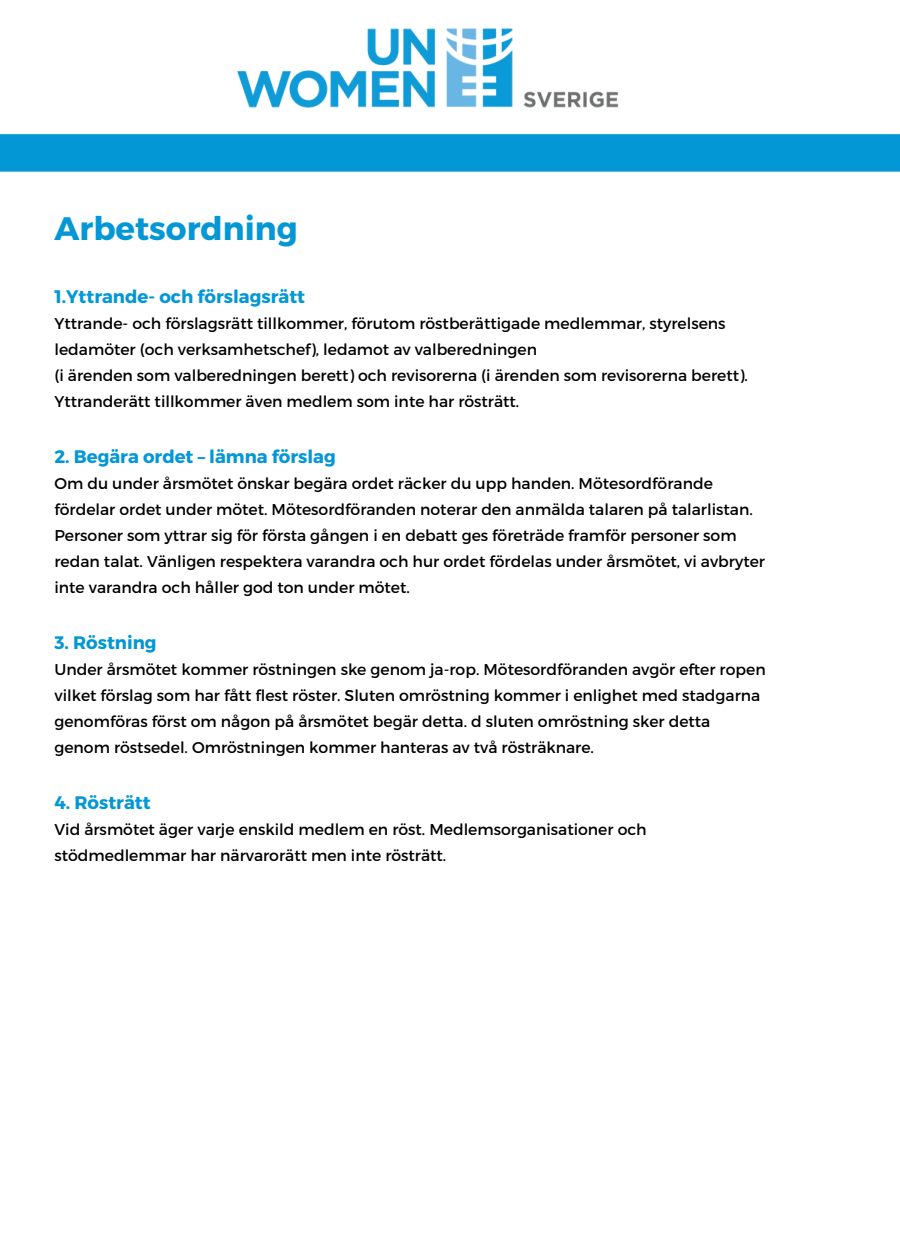
<style>
.page{position:relative;width:900px;height:1260px;background:#fff}
.page>*{position:absolute;margin:0;border:0;box-sizing:border-box;transform-origin:0 0}
.t1{font:700 32.5px "Montserrat";color:#0397d6}
.t2{font:700 18px "Montserrat";color:#0397d6}
.t3{font:15.5px/26px "Montserrat";color:#000}
</style>
<div class="page">
<img style="left:237px;top:28px;width:382px;height:80px">
<div style="left:0;top:134px;width:900px;height:38px;background:#0397d6"></div>
<h1 class="t1" style="left:54px;top:207px;width:245px">Arbetsordning</h1>
<p class="t2" style="left:54px;top:285px;width:252px">1.Yttrande- och förslagsrätt</p>
<p class="t3" style="left:54px;top:309px;width:695px">Yttrande- och förslagsrätt tillkommer, förutom röstberättigade medlemmar, styrelsens ledamöter (och verksamhetschef), ledamot av valberedningen<br>(i ärenden som valberedningen berett) och revisorerna (i ärenden som revisorerna berett).<br>Yttranderätt tillkommer även medlem som inte har rösträtt.</p>
<p class="t2" style="left:54px;top:445px;width:283px">2. Begära ordet – lämna förslag</p>
<p class="t3" style="left:54px;top:469px;width:712px">Om du under årsmötet önskar begära ordet räcker du upp handen. Mötesordförande fördelar ordet under mötet. Mötesordföranden noterar den anmälda talaren på talarlistan.<br>Personer som yttrar sig för första gången i en debatt ges företräde framför personer som redan talat. Vänligen respektera varandra och hur ordet fördelas under årsmötet, vi avbryter inte varandra och håller god ton under mötet.</p>
<p class="t2" style="left:54px;top:631px;width:104px">3. Röstning</p>
<p class="t3" style="left:54px;top:656px;width:713px">Under årsmötet kommer röstningen ske genom ja-rop. Mötesordföranden avgör efter ropen vilket förslag som har fått flest röster. Sluten omröstning kommer i enlighet med stadgarna genomföras först om någon på årsmötet begär detta. d sluten omröstning sker detta genom röstsedel. Omröstningen kommer hanteras av två rösträknare.</p>
<p class="t2" style="left:54px;top:791px;width:98px">4. Rösträtt</p>
<p class="t3" style="left:54px;top:816px;width:594px">Vid årsmötet äger varje enskild medlem en röst. Medlemsorganisationer och stödmedlemmar har närvarorätt men inte rösträtt.</p>
</div>
